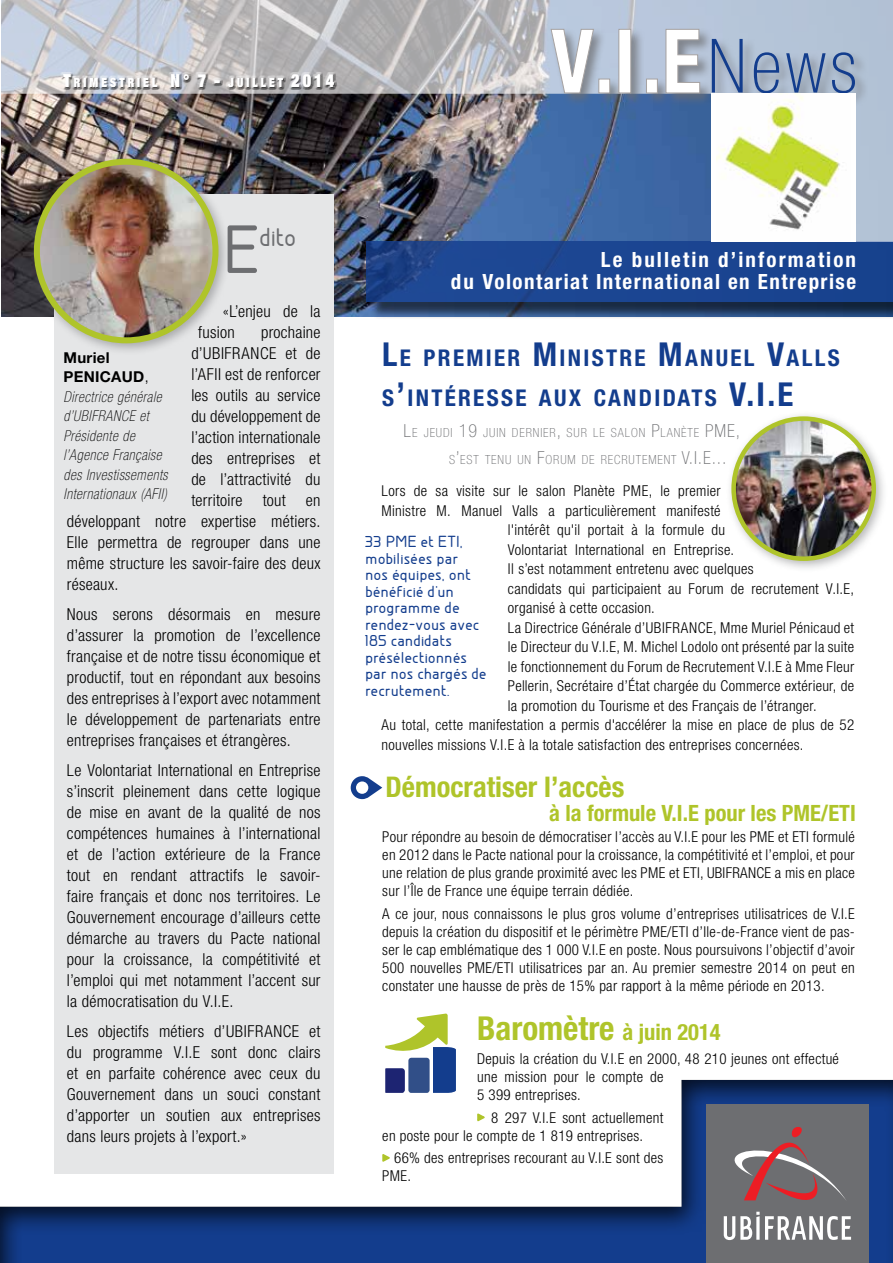
<style>
.page{position:relative;width:893px;height:1263px;background:#fff}
.page>*{position:absolute;margin:0;border:0;box-sizing:border-box;transform-origin:0 0}
.t1{font:700 condensed 89.1px "Helvetica Neue LT Std";color:#fff;scale:.93 1}
.t2{font:100 condensed 75px "Helvetica Neue LT Std";color:#133d8d}
.t3{font:700 63px "Greyscale Basic";color:#6d6e71;scale:.96 1}
.t4{font:700 condensed 33px "Helvetica Neue LT Std";color:#afc42a}
.t5{font:700 condensed 28.5px "Helvetica Neue LT Std";color:#afc42a}
.t6{font:700 24.3px "Greyscale Basic";color:#6d6e71;scale:.96 1}
.t7{font:700 condensed 23.1px/39.6px "Helvetica Neue LT Std";letter-spacing:.1em;color:#133d8d}
.t8{font:700 condensed 22.5px "Helvetica Neue LT Std";color:#afc42a}
.t9{font:700 condensed 21px "Helvetica Neue LT Std";letter-spacing:.07em;color:#fff}
.t10{font:700 condensed 21px "Helvetica Neue LT Std";letter-spacing:.1em;color:#fff}
.t11{font:300 condensed 16.5px/21px "Helvetica Neue LT Std";letter-spacing:.015em;color:#000;text-align:justify}
.t12{font:300 condensed 16.5px "Helvetica Neue LT Std";letter-spacing:.035em;color:#000}
.t13{font:300 condensed 15px/18px "Helvetica Neue LT Std";letter-spacing:.02em;color:#000}
.t14{font:700 15px/16.5px "Greyscale Basic";letter-spacing:.035em;color:#133d8d}
.t15{font:italic 100 condensed 15px/19.5px "Helvetica Neue LT Std";letter-spacing:.04em;color:#000;scale:.95 1}
.t16{font:100 condensed 12.6px/27px "Helvetica Neue LT Std";letter-spacing:.07em;color:#6d6e71}
.t17{font:900 condensed 12.6px "Helvetica Neue LT Std";letter-spacing:.27em;color:#fff;scale:.9 1}
.s1{font-size:18px}
.s2{font-weight:700;font-style:normal;font-stretch:normal}
.s3{font-weight:300;font-style:normal;font-stretch:normal}
.s4{font-size:33px}
.s5{font-size:22.5px}
</style>
<div class="page">
<div style="left:0;top:1077px;width:893px;height:186px;background:#000;opacity:.75"></div>
<div style="left:725px;top:410px;width:163px;height:163px;background:#6d6e71;opacity:.5"></div>
<img style="left:734px;top:419px;width:140px;height:140px;border-radius:70px">
<div style="left:731px;top:416px;width:145px;height:145px;border:4px solid #afc42a;border-radius:50%"></div>
<div style="left:368px;top:244px;width:525px;height:77px;background:#000;opacity:.75"></div>
<svg style="left:366px;top:242px;width:527px;height:60px;background:#1b448f"></svg>
<div style="left:54px;top:195px;width:279px;height:979px;background:#e5e6e7"></div>
<div style="left:28px;top:153px;width:202px;height:202px;background:#6d6e71;opacity:.5"></div>
<img style="left:37px;top:162px;width:178px;height:178px;border-radius:89px">
<div style="left:34px;top:159px;width:184px;height:184px;border:6px solid #afc42a;border-radius:50%"></div>
<div style="left:706px;top:1104px;width:162px;height:159px;background:#6d6e71"></div>
<svg style="left:723px;top:1127px;width:128px;height:113px"></svg>
<img style="left:1px;top:0;width:892px;height:242px">
<div style="left:550px;top:27px;width:164px;height:80px;background:#6d6e71;opacity:.75"></div>
<svg style="left:550px;top:29px;width:44px;height:65px;background:#a0aab8"></svg>
<div style="left:599px;top:79px;width:11px;height:14px;border:1px solid #a7a3a2"></div>
<div style="left:619px;top:29px;width:12px;height:64px;border:1px solid #a7a3a2"></div>
<div style="left:646px;top:79px;width:11px;height:14px;border:1px solid #a7a3a2"></div>
<svg style="left:665px;top:29px;width:35px;height:65px;background:#9da5b1"></svg>
<div style="left:60px;top:72px;width:277px;height:16px;background:#fff;opacity:.75"></div>
<div style="left:60px;top:73px;width:277px;height:17px;background:#000;opacity:.75"></div>
<svg style="left:476px;top:1112px;width:11px;height:11px"></svg>
<svg style="left:381px;top:1152px;width:12px;height:11px"></svg>
<div style="left:709px;top:38px;width:160px;height:70px;background:#6d6e71;opacity:.75"></div>
<svg style="left:351px;top:776px;width:31px;height:23px"></svg>
<svg style="left:385px;top:1013px;width:63px;height:38px"></svg>
<div style="left:433px;top:1047px;width:23px;height:46px;background:#133d8d"></div>
<svg style="left:385px;top:1058px;width:45px;height:35px"></svg>
<div style="left:711px;top:93px;width:145px;height:149px;background:#fff"></div>
<img style="left:716px;top:93px;width:124px;height:138px">
<p class="t17" style="left:63px;top:75px;width:302px"><span class="s1">T</span>RIMESTRIEL <span class="s1">N° 7 -</span> JUILLET <span class="s1">2014</span></p>
<h1 class="t1" style="left:551px;top:7px;width:163px">V.I.E</h1>
<h2 class="t2" style="left:708px;top:24px;width:150px">News</h2>
<h3 class="t3" style="left:224px;top:211px;width:36px">E</h3>
<h3 class="t6" style="left:260px;top:222px;width:39px">dito</h3>
<p class="t11" style="left:198px;top:300px;width:124px;text-indent:25px">«L’enjeu de la fusion</p>
<p class="t11" style="left:261px;top:321px;width:61px">prochaine</p>
<p class="t12" style="left:191px;top:343px;width:131px">d’UBIFRANCE et de</p>
<p class="t11" style="left:191px;top:363px;width:131px">l’AFII est de renforcer</p>
<p class="t11" style="left:191px;top:384px;width:131px">les outils au service</p>
<p class="t11" style="left:191px;top:405px;width:131px">du développement de</p>
<p class="t11" style="left:191px;top:426px;width:131px">l’action internationale</p>
<p class="t11" style="left:191px;top:447px;width:131px">des entreprises et</p>
<p class="t11" style="left:191px;top:468px;width:131px">de l’attractivité du</p>
<p class="t11" style="left:191px;top:489px;width:131px">territoire tout en</p>
<p class="t11" style="left:67px;top:510px;width:255px">développant notre expertise métiers.</p>
<p class="t11" style="left:67px;top:531px;width:255px">Elle permettra de regrouper dans une</p>
<p class="t11" style="left:67px;top:552px;width:255px">même structure les savoir-faire des deux</p>
<p class="t11" style="left:67px;top:573px;width:53px">réseaux.</p>
<p class="t11" style="left:67px;top:603px;width:255px">Nous serons désormais en mesure d’assurer la promotion de l’excellence française et de notre tissu économique et productif, tout en répondant aux besoins des entreprises à l’export avec notamment le développement de partenariats entre entreprises françaises et étrangères.</p>
<p class="t11" style="left:67px;top:759px;width:255px">Le Volontariat International en Entreprise s’inscrit pleinement dans cette logique de mise en avant de la qualité de nos compétences humaines à l’international et de l’action extérieure de la France tout en rendant attractifs le savoir&shy;faire français et donc nos territoires. Le Gouvernement encourage d’ailleurs cette démarche au travers du Pacte national pour la croissance, la compétitivité et l’emploi qui met notamment l’accent sur la démocratisation du V.I.E.</p>
<p class="t11" style="left:67px;top:1020px;width:255px">Les objectifs métiers d’UBIFRANCE et du programme V.I.E sont donc clairs et en parfaite cohérence avec ceux du Gouvernement dans un souci constant d’apporter un soutien aux entreprises dans leurs projets à l’export.»</p>
<p class="t15" style="left:63px;top:348px;width:111px"><span class="s2">Muriel<br>PENICAUD</span><span class="s3">,<br></span>Directrice générale d’UBIFRANCE et<br>Présidente de l’Agence Française des Investissements<br>Internationaux (AFII)</p>
<h3 class="t10" style="left:601px;top:247px;width:257px">Le bulletin d’information</h3>
<h3 class="t9" style="left:451px;top:269px;width:407px">du Volontariat International en Entreprise</h3>
<h3 class="t7" style="left:382px;top:338px;width:459px"><span class="s4">L</span>E PREMIER <span class="s4">M</span>INISTRE <span class="s4">M</span>ANUEL <span class="s4">V</span>ALLS<br>S<span class="s4">’</span>INTÉRESSE AUX CANDIDATS <span class="s4">V.I.E</span></h3>
<p class="t16" style="left:449px;top:419px;width:292px;text-indent:-45px"><span class="s1">L</span>E JEUDI <span class="s1">19</span> JUIN DERNIER<span class="s1">,</span> SUR LE SALON <span class="s1">P</span>LANÈTE <span class="s1">PME,<br></span>S<span class="s1">’</span>EST TENU UN <span class="s1">F</span>ORUM DE RECRUTEMENT <span class="s1">V.I.E...</span></p>
<p class="t13" style="left:382px;top:482px;width:341px">Lors de sa visite sur le salon Planète PME, le premier</p>
<p class="t13" style="left:382px;top:501px;width:340px">Ministre M. Manuel Valls a particulièrement manifesté</p>
<p class="t13" style="left:508px;top:521px;width:219px">l'intérêt qu'il portait à la formule du</p>
<p class="t13" style="left:508px;top:540px;width:228px">Volontariat International en Entreprise.</p>
<p class="t13" style="left:508px;top:560px;width:247px">Il s’est notamment entretenu avec quelques</p>
<p class="t13" style="left:508px;top:579px;width:348px">candidats qui participaient au Forum de recrutement V.I.E,</p>
<p class="t13" style="left:508px;top:599px;width:148px">organisé à cette occasion.</p>
<p class="t13" style="left:508px;top:618px;width:348px">La Directrice Générale d’UBIFRANCE, Mme Muriel Pénicaud et</p>
<p class="t13" style="left:508px;top:638px;width:348px">le Directeur du V.I.E, M. Michel Lodolo ont présenté par la suite</p>
<p class="t13" style="left:508px;top:657px;width:348px">le fonctionnement du Forum de Recrutement V.I.E à Mme Fleur</p>
<p class="t13" style="left:508px;top:677px;width:348px">Pellerin, Secrétaire d’État chargée du Commerce extérieur, de</p>
<p class="t13" style="left:508px;top:696px;width:310px">la promotion du Tourisme et des Français de l’étranger.</p>
<p class="t13" style="left:382px;top:716px;width:474px">Au total, cette manifestation a permis d'accélérer la mise en place de plus de 52</p>
<p class="t13" style="left:382px;top:735px;width:423px">nouvelles missions V.I.E à la totale satisfaction des entreprises concernées.</p>
<p class="t14" style="left:365px;top:533px;width:123px">33 PME et ETI, mobilisées par<br>nos équipes, ont bénéficié d'un programme de rendez-vous avec<br>185 candidats présélectionnés par nos chargés de recrutement.</p>
<h3 class="t5" style="left:385px;top:769px;width:240px">Démocratiser l’accès</h3>
<h3 class="t8" style="left:549px;top:799px;width:308px">à la formule V.I.E pour les PME/ETI</h3>
<p class="t13" style="left:382px;top:828px;width:474px;text-align:justify">Pour répondre au besoin de démocratiser l’accès au V.I.E pour les PME et ETI formulé en 2012 dans le Pacte national pour la croissance, la compétitivité et l’emploi, et pour une relation de plus grande proximité avec les PME et ETI, UBIFRANCE a mis en place sur l’Île de France une équipe terrain dédiée.</p>
<p class="t13" style="left:382px;top:904px;width:474px;text-align:justify">A ce jour, nous connaissons le plus gros volume d’entreprises utilisatrices de V.I.E depuis la création du dispositif et le périmètre PME/ETI d’Ile-de-France vient de pas&shy;ser le cap emblématique des 1 000 V.I.E en poste. Nous poursuivons l’objectif d’avoir 500 nouvelles PME/ETI utilisatrices par an. Au premier semestre 2014 on peut en constater une hausse de près de 15% par rapport à la même période en 2013.</p>
<h3 class="t4" style="left:477px;top:1008px;width:245px">Baromètre <span class="s5">à juin 2014</span></h3>
<p class="t13" style="left:477px;top:1050px;width:363px">Depuis la création du V.I.E en 2000, 48 210 jeunes ont effectué une mission pour le compte de<br>5 399 entreprises.</p>
<p class="t13" style="left:382px;top:1108px;width:283px;text-indent:109px">8 297 V.I.E sont actuellement en poste pour le compte de 1 819 entreprises.</p>
<p class="t13" style="left:382px;top:1149px;width:283px;text-indent:12px">66% des entreprises recourant au V.I.E sont des<br>PME.</p>
</div>
